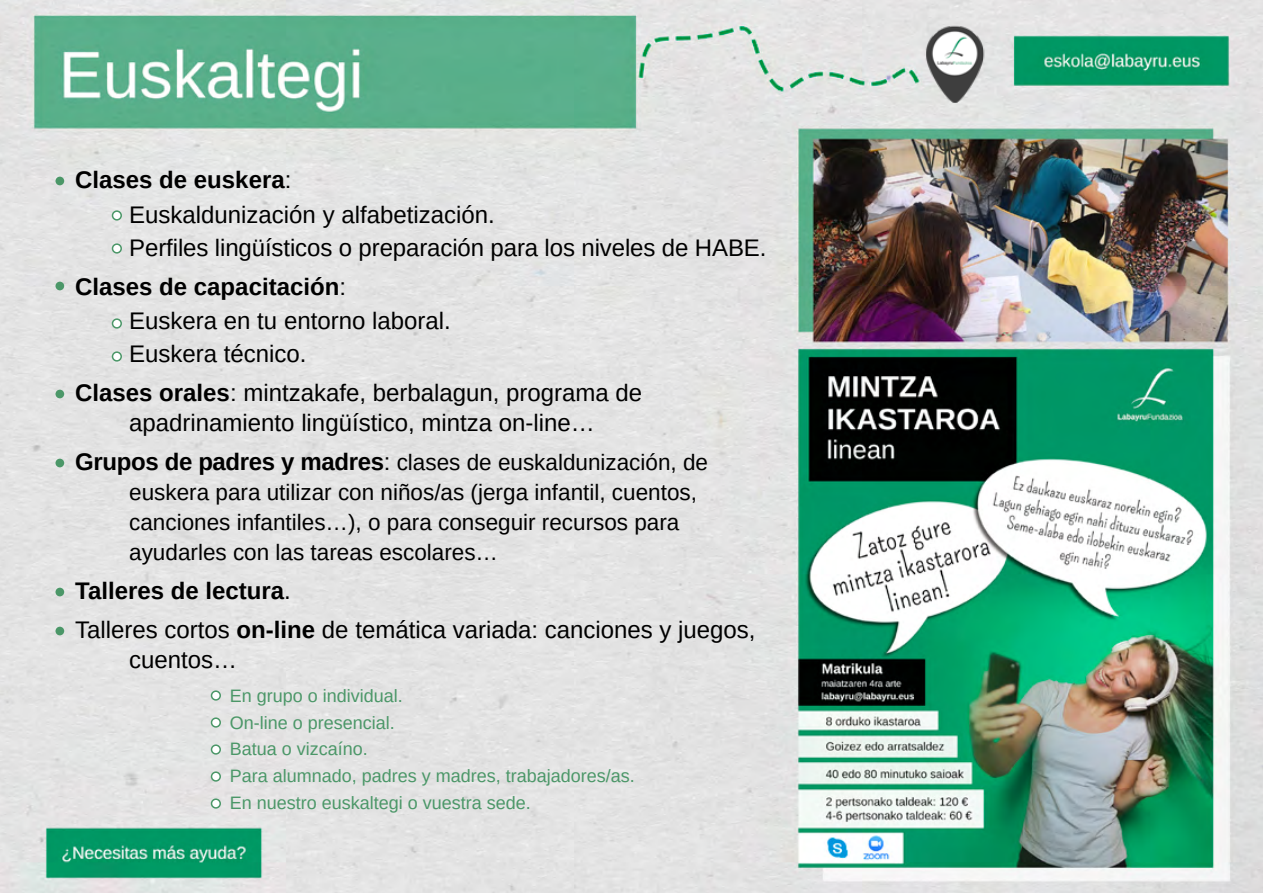
<style>
.page{position:relative;width:1263px;height:893px;background:#fff}
.page>*{position:absolute;margin:0;border:0;box-sizing:border-box;transform-origin:0 0}
.t1{font:24px/33.6px "Arimo";color:#000}
.t2{font:22.5px/30px "Arimo";color:#000}
.t3{font:18px/26.7px "Arimo";color:#4b9768}
.s1{font-weight:700}
.s2{font-weight:700;font-size:24px}
.s3{font-size:24px}
</style>
<div class="page">
<img style="left:0;top:0;width:1263px;height:893px">
<div style="left:113px;top:211px;width:8px;height:9px;background:#fff;border-radius:50%"></div>
<div style="left:112px;top:210px;width:10px;height:11px;border:2px solid #4b9768;border-radius:50%"></div>
<div style="left:113px;top:319px;width:8px;height:9px;background:#fff;border-radius:50%"></div>
<div style="left:112px;top:318px;width:10px;height:11px;border:2px solid #4b9768;border-radius:50%"></div>
<div style="left:113px;top:244px;width:8px;height:9px;background:#fff;border-radius:50%"></div>
<div style="left:112px;top:243px;width:10px;height:11px;border:2px solid #4b9768;border-radius:50%"></div>
<div style="left:113px;top:352px;width:8px;height:9px;background:#fff;border-radius:50%"></div>
<div style="left:112px;top:351px;width:10px;height:11px;border:2px solid #4b9768;border-radius:50%"></div>
<div style="left:211px;top:691px;width:9px;height:9px;background:#fff;border-radius:50%"></div>
<div style="left:211px;top:690px;width:10px;height:11px;border:2px solid #4b9768;border-radius:50%"></div>
<div style="left:211px;top:745px;width:9px;height:9px;background:#fff;border-radius:50%"></div>
<div style="left:211px;top:744px;width:10px;height:11px;border:2px solid #4b9768;border-radius:50%"></div>
<div style="left:211px;top:799px;width:9px;height:9px;background:#fff;border-radius:50%"></div>
<div style="left:211px;top:798px;width:10px;height:11px;border:2px solid #4b9768;border-radius:50%"></div>
<div style="left:211px;top:718px;width:9px;height:9px;background:#fff;border-radius:50%"></div>
<div style="left:211px;top:717px;width:10px;height:11px;border:2px solid #4b9768;border-radius:50%"></div>
<div style="left:211px;top:772px;width:9px;height:9px;background:#fff;border-radius:50%"></div>
<div style="left:211px;top:771px;width:10px;height:11px;border:2px solid #4b9768;border-radius:50%"></div>
<div style="left:56px;top:177px;width:8px;height:8px;background:#4b9768;border-radius:50%"></div>
<div style="left:56px;top:282px;width:8px;height:8px;background:#4b9768;border-radius:50%"></div>
<div style="left:56px;top:390px;width:8px;height:8px;background:#4b9768;border-radius:50%"></div>
<div style="left:56px;top:459px;width:8px;height:8px;background:#4b9768;border-radius:50%"></div>
<div style="left:56px;top:588px;width:8px;height:8px;background:#4b9768;border-radius:50%"></div>
<div style="left:56px;top:627px;width:8px;height:8px;background:#4b9768;border-radius:50%"></div>
<img style="left:918px;top:25px;width:72px;height:77px">
<p class="t1" style="left:129px;top:163px;width:639px;text-indent:-54px"><span class="s1">Clases de euskera</span>:<br>Euskaldunización y alfabetización.<br>Perfiles lingüísticos o preparación para los niveles de HABE.</p>
<p class="t1" style="left:129px;top:270px;width:323px;text-indent:-54px"><span class="s1">Clases de capacitación</span>:<br>Euskera en tu entorno laboral.<br>Euskera técnico.</p>
<p class="t1" style="left:75px;top:378px;width:568px;line-height:30px;text-align:center"><span class="s1">Clases orales</span>: mintzakafe, berbalagun, programa de apadrinamiento lingüístico, mintza on-line…</p>
<p class="t2" style="left:129px;top:447px;width:580px;text-indent:-54px"><span class="s2">Grupos de padres y madres</span><span class="s3">:</span> clases de euskaldunización, de euskera para utilizar con niños/as (jerga infantil, cuentos, canciones infantiles…), o para conseguir recursos para ayudarles con las tareas escolares…</p>
<p class="t1" style="left:75px;top:571px;width:682px;line-height:39px"><span class="s1">Talleres de lectura</span>.<br>Talleres cortos <span class="s1">on-line</span> de temática variada: canciones y juegos,</p>
<p class="t1" style="left:129px;top:643px;width:110px">cuentos…</p>
<p class="t3" style="left:230px;top:682px;width:407px">En grupo o individual.<br>On-line o presencial.<br>Batua o vizcaíno.<br>Para alumnado, padres y madres, trabajadores/as.<br>En nuestro euskaltegi o vuestra sede.</p>
</div>
